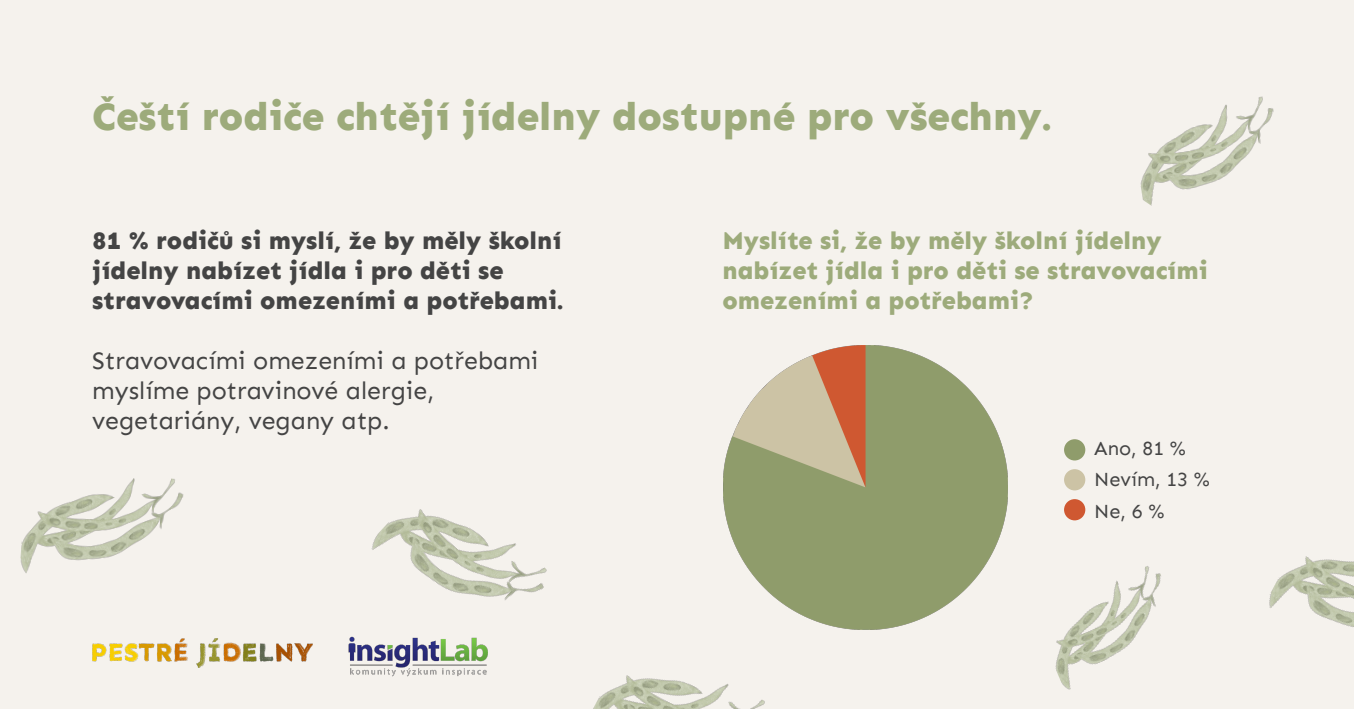
<style>
.page{position:relative;width:1354px;height:709px;background:#f5f2ed}
.page>*{position:absolute;margin:0;border:0;box-sizing:border-box;transform-origin:0 0}
.t1{font:800 40px "Sen";color:#9dab7b}
.t2{font:800 25px/30px "Sen";color:#444}
.t3{font:800 25px/30px "Sen";color:#9dab7b}
.t4{font:25px/30px "Sen";color:#444}
.t5{font:20px/31.5px "Sen";color:#444}
</style>
<div class="page">
<img style="left:723px;top:345px;width:284px;height:284px">
<div style="left:1064px;top:439px;width:21px;height:21px;background:#8f9c6b;border-radius:50%"></div>
<div style="left:1064px;top:469px;width:21px;height:21px;background:#ccc3a5;border-radius:50%"></div>
<div style="left:1064px;top:499px;width:21px;height:21px;background:#cf5831;border-radius:50%"></div>
<img style="left:1140px;top:96px;width:134px;height:110px">
<img style="left:20px;top:478px;width:164px;height:95px">
<img style="left:371px;top:509px;width:176px;height:91px">
<img style="left:593px;top:675px;width:172px;height:34px">
<img style="left:1269px;top:556px;width:85px;height:71px">
<img style="left:1055px;top:566px;width:106px;height:124px">
<img style="left:92px;top:638px;width:221px;height:30px">
<img style="left:348px;top:636px;width:140px;height:41px">
<h1 class="t1" style="left:92px;top:94px;width:961px">Čeští rodiče chtějí jídelny dostupné pro všechny.</h1>
<p class="t2" style="left:92px;top:226px;width:473px">81 % rodičů si myslí, že by měly školní jídelny nabízet jídla i pro děti se stravovacími omezeními a potřebami.</p>
<p class="t4" style="left:92px;top:346px;width:448px">Stravovacími omezeními a potřebami myslíme potravinové alergie, vegetariány, vegany atp.</p>
<p class="t3" style="left:722px;top:226px;width:487px">Myslíte si, že by měly školní jídelny nabízet jídla i pro děti se stravovacími omezeními a potřebami?</p>
<p class="t5" style="left:1094px;top:432px;width:117px">Ano, 81 %<br>Nevím, 13 %<br>Ne, 6 %</p>
</div>
